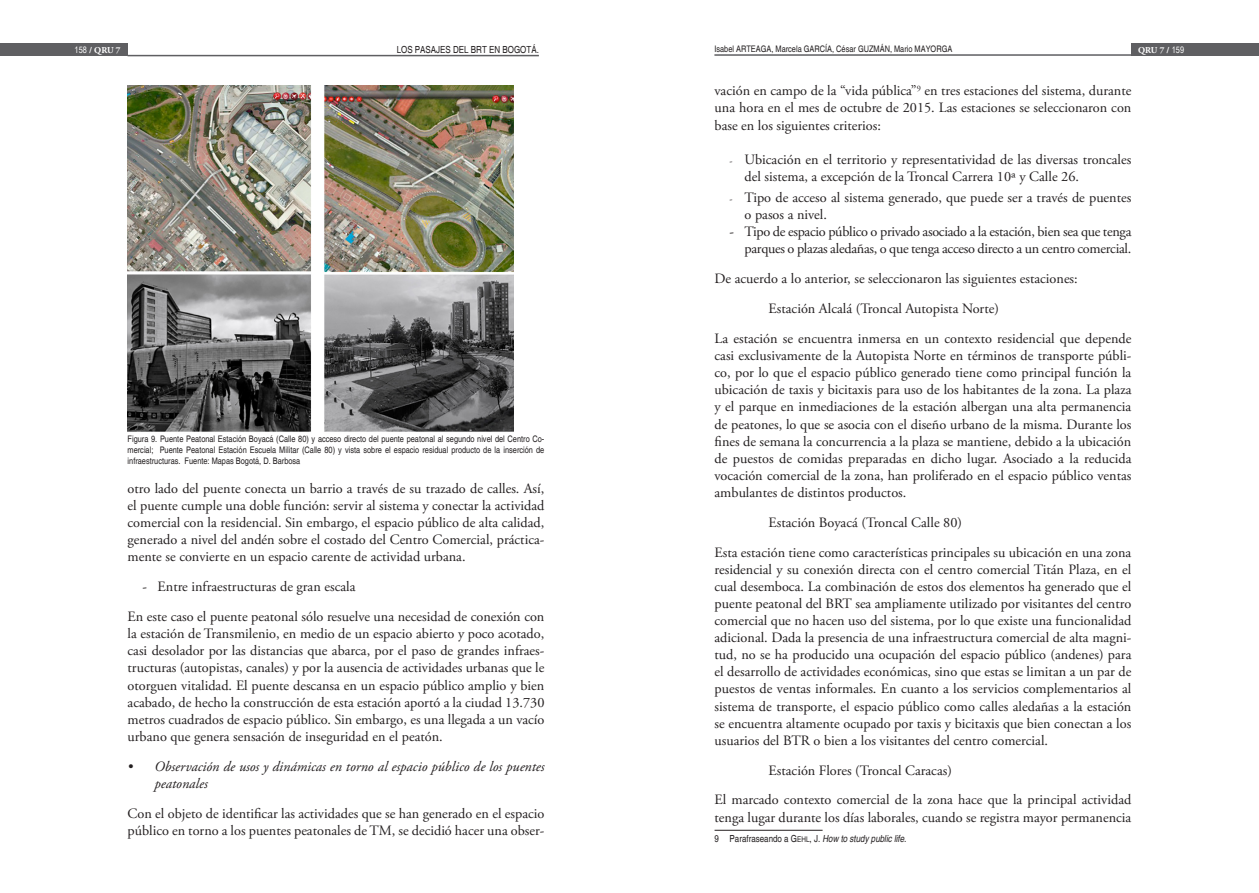
<style>
.page{position:relative;width:1259px;height:893px;background:#fff}
.page>*{position:absolute;margin:0;border:0;box-sizing:border-box;transform-origin:0 0}
.cuerpo{font:14.25px/17.1px "Adobe Garamond Pro";color:#231f20;text-align:justify}
.cuerpo-2{font:14.25px/17.1px "Adobe Garamond Pro";letter-spacing:-.02em;color:#231f20;text-align:right}
.t1{font:italic 14.25px/17.1px "Adobe Garamond Pro";color:#231f20}
.notas{font:italic condensed 9.75px "Helvetica";color:#231f20}
.t2{font:condensed 9.75px "Helvetica";color:#231f20}
.sumario{font:condensed 9px/10.8px "Helvetica";color:#231f20;text-align:justify}
.t3{font:700 9px "Adobe Garamond Pro";letter-spacing:-.02em;color:#fff}
.s1{font-family:"Arial Narrow";font-weight:400}
.s2{font-size:9.75px}
.s3{font-style:normal}
.s4{font-family:"Helvetica Narrow SC800";font-style:normal;font-stretch:normal;font-size:7.8px}
.s5{font-family:"Helvetica Narrow SC800";font-style:normal;font-stretch:normal}
</style>
<div class="page">
<hr style="left:128px;top:55px;width:411px;height:1px;background:#5f5f62">
<hr style="left:714px;top:54px;width:418px;height:2px;background:#5f5f62">
<div style="left:0;top:44px;width:128px;height:12px;background:#5f5f62"></div>
<div style="left:1131px;top:43px;width:128px;height:13px;background:#5f5f62"></div>
<hr style="left:714px;top:830px;width:108px;height:1px;background:#231f20">
<img style="left:128px;top:85px;width:386px;height:347px">
<p class="t3" style="left:75px;top:45px;width:47px"><span class="s1">158</span> / QRU 7</p>
<p class="sumario" style="left:714px;top:43px;width:239px">Isabel ARTEAGA, Marcela GARCÍA, César GUZMÁN, Mario MAYORGA</p>
<p class="t3" style="left:1138px;top:45px;width:47px">QRU 7 / <span class="s1">159</span></p>
<p class="t2" style="left:397px;top:44px;width:144px">LOS PASAJES DEL BRT EN BOGOTÁ.</p>
<p class="sumario" style="left:128px;top:434px;width:418px">Figura 9. Puente Peatonal Estación Boyacá (Calle 80) y acceso directo del puente peatonal al segundo nivel del Centro Co&shy;mercial; Puente Peatonal Estación Escuela Militar (Calle 80) y vista sobre el espacio residual producto de la inserción de infraestructuras. Fuente: Mapas Bogotá, D. Barbosa</p>
<p class="cuerpo" style="left:128px;top:480px;width:418px">otro lado del puente conecta un barrio a través de su trazado de calles. Así, el puente cumple una doble función: servir al sistema y conectar la actividad comercial con la residencial. Sin embargo, el espacio público de alta calidad, generado a nivel del andén sobre el costado del Centro Comercial, práctica&shy;mente se convierte en un espacio carente de actividad urbana.</p>
<p class="cuerpo" style="left:143px;top:579px;width:214px">- Entre infraestructuras de gran escala</p>
<p class="cuerpo" style="left:128px;top:608px;width:418px">En este caso el puente peatonal sólo resuelve una necesidad de conexión con la estación de Transmilenio, en medio de un espacio abierto y poco acotado, casi desolador por las distancias que abarca, por el paso de grandes infraes&shy;tructuras (autopistas, canales) y por la ausencia de actividades urbanas que le otorguen vitalidad. El puente descansa en un espacio público amplio y bien acabado, de hecho la construcción de esta estación aportó a la ciudad 13.730 metros cuadrados de espacio público. Sin embargo, es una llegada a un vacío urbano que genera sensación de inseguridad en el peatón.</p>
<p class="t1" style="left:155px;top:758px;width:391px;text-indent:-27px">• Observación de usos y dinámicas en torno al espacio público de los puentes peatonales</p>
<p class="cuerpo" style="left:128px;top:805px;width:418px">Con el objeto de identificar las actividades que se han generado en el espacio público en torno a los puentes peatonales de TM, se decidió hacer una obser-</p>
<p class="cuerpo" style="left:714px;top:83px;width:418px">vación en campo de la “vida pública”<sup>9</sup> en tres estaciones del sistema, durante una hora en el mes de octubre de 2015. Las estaciones se seleccionaron con base en los siguientes criterios:</p>
<p class="cuerpo" style="left:744px;top:151px;width:388px;text-indent:-15px"><span class="s2">-</span> Ubicación en el territorio y representatividad de las diversas troncales del sistema, a excepción de la Troncal Carrera 10ª y Calle 26.</p>
<p class="cuerpo" style="left:744px;top:190px;width:388px;text-indent:-15px"><span class="s2">-</span> Tipo de acceso al sistema generado, que puede ser a través de puentes o pasos a nivel.</p>
<p class="cuerpo-2" style="left:729px;top:224px;width:403px">- Tipo de espacio público o privado asociado a la estación, bien sea que tenga parques o plazas aledañas, o que tenga acceso directo a un centro comercial.</p>
<p class="cuerpo" style="left:714px;top:271px;width:365px">De acuerdo a lo anterior, se seleccionaron las siguientes estaciones:</p>
<p class="cuerpo" style="left:768px;top:301px;width:232px">Estación Alcalá (Troncal Autopista Norte)</p>
<p class="cuerpo" style="left:714px;top:330px;width:418px">La estación se encuentra inmersa en un contexto residencial que depende casi exclusivamente de la Autopista Norte en términos de transporte públi&shy;co, por lo que el espacio público generado tiene como principal función la ubicación de taxis y bicitaxis para uso de los habitantes de la zona. La plaza y el parque en inmediaciones de la estación albergan una alta permanencia de peatones, lo que se asocia con el diseño urbano de la misma. Durante los fines de semana la concurrencia a la plaza se mantiene, debido a la ubicación de puestos de comidas preparadas en dicho lugar. Asociado a la reducida vocación comercial de la zona, han proliferado en el espacio público ventas ambulantes de distintos productos.</p>
<p class="cuerpo" style="left:768px;top:514px;width:195px">Estación Boyacá (Troncal Calle 80)</p>
<p class="cuerpo" style="left:714px;top:544px;width:418px">Esta estación tiene como características principales su ubicación en una zona residencial y su conexión directa con el centro comercial Titán Plaza, en el cual desemboca. La combinación de estos dos elementos ha generado que el puente peatonal del BRT sea ampliamente utilizado por visitantes del centro comercial que no hacen uso del sistema, por lo que existe una funcionalidad adicional. Dada la presencia de una infraestructura comercial de alta magni&shy;tud, no se ha producido una ocupación del espacio público (andenes) para el desarrollo de actividades económicas, sino que estas se limitan a un par de puestos de ventas informales. En cuanto a los servicios complementarios al sistema de transporte, el espacio público como calles aledañas a la estación se encuentra altamente ocupado por taxis y bicitaxis que bien conectan a los usuarios del BTR o bien a los visitantes del centro comercial.</p>
<p class="cuerpo" style="left:768px;top:762px;width:185px">Estación Flores (Troncal Caracas)</p>
<p class="cuerpo" style="left:714px;top:792px;width:418px">El marcado contexto comercial de la zona hace que la principal actividad tenga lugar durante los días laborales, cuando se registra mayor permanencia</p>
<p class="notas" style="left:714px;top:833px;width:193px"><span class="s3">9 Parafraseando a G</span><span class="s4">ehl</span><span class="s5">,</span> <span class="s3">J.</span> How to study public life.</p>
</div>
